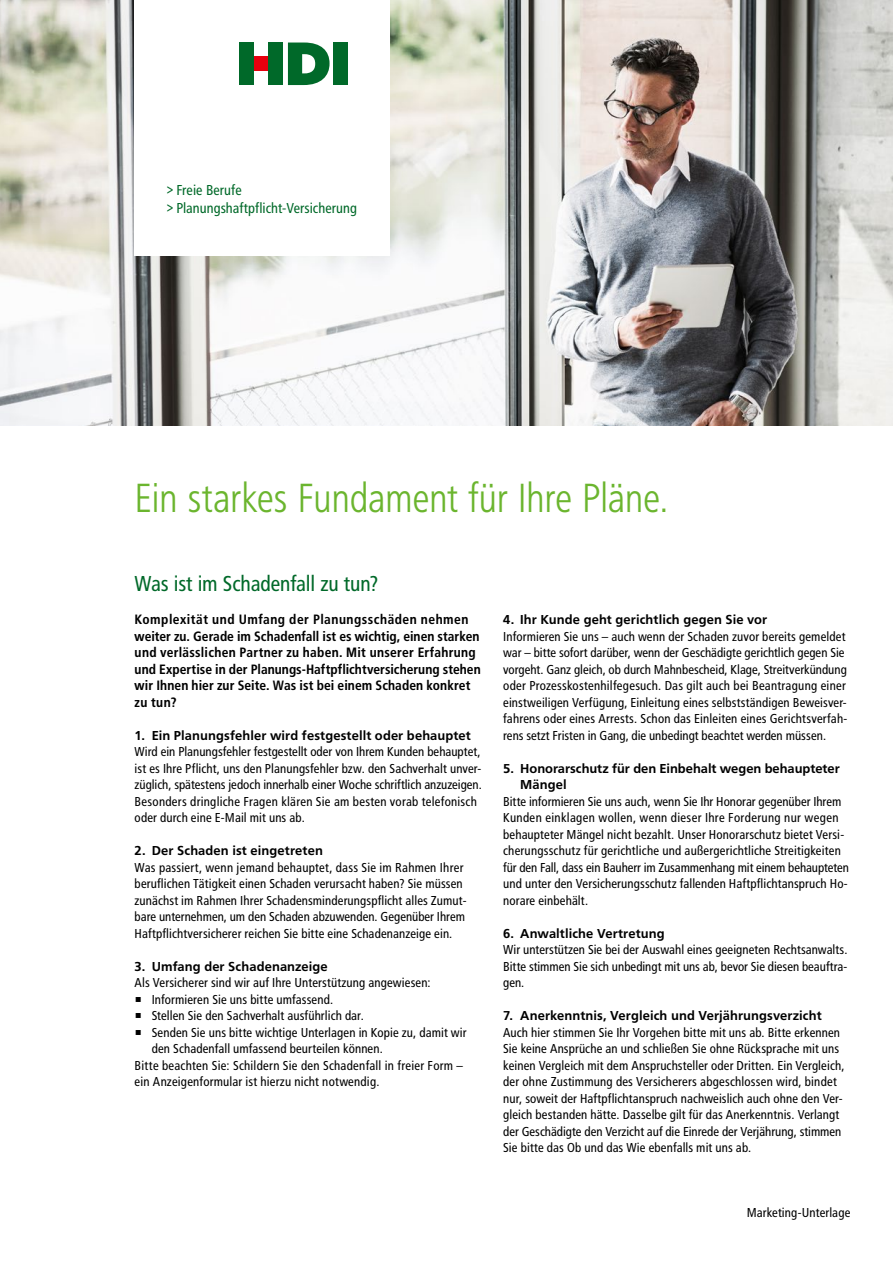
<style>
.page{position:relative;width:893px;height:1263px;background:#fff}
.page>*{position:absolute;margin:0;border:0;box-sizing:border-box;transform-origin:0 0}
.t1{font:40.5px "HDI Gerling Sans Cond Light";letter-spacing:-.015em;color:#6bb52e}
.t2{font:22.5px "HDI Gerling Sans Cond Regular";letter-spacing:-.01em;color:#006929}
.t3{font:15px/18px "HDI Gerling Sans Cond Regular";letter-spacing:.005em;color:#006929}
.t4{font:13.5px/16.5px "HDI Gerling Sans Cond Regular";letter-spacing:.005em;color:#000}
.t5{font:13.5px/16.5px "HDI Gerling Sans Cond Bold";letter-spacing:.005em;color:#000}
.t6{font:13.5px/16.5px "HDI Gerling Sans Bold";letter-spacing:.005em;color:#000}
</style>
<div class="page">
<img style="left:0;top:0;width:893px;height:425px">
<div style="left:135px;top:0;width:255px;height:255px;background:#fff"></div>
<svg style="left:288px;top:43px;width:42px;height:42px"></svg>
<div style="left:333px;top:43px;width:14px;height:42px;background:#006929"></div>
<div style="left:254px;top:57px;width:14px;height:14px;background:#e7000e"></div>
<div style="left:268px;top:43px;width:14px;height:42px;background:#006929"></div>
<div style="left:240px;top:43px;width:14px;height:42px;background:#006929"></div>
<p class="t3" style="left:166px;top:181px;width:193px">&gt;Freie Berufe &gt;Planungshaftpflicht-Versicherung</p>
<h1 class="t1" style="left:135px;top:475px;width:536px">Ein starkes Fundament für Ihre Pläne.</h1>
<h2 class="t2" style="left:135px;top:571px;width:246px">Was ist im Schadenfall zu tun?</h2>
<p class="t5" style="left:135px;top:611px;width:347px">Komplexität und Umfang der Planungsschäden nehmen weiter zu. Gerade im Schadenfall ist es wichtig, einen starken und verlässlichen Partner zu haben. Mit unserer Erfahrung und Expertise in der Planungs-Haftpflichtversicherung stehen wir Ihnen hier zur Seite. Was ist bei einem Schaden konkret zu tun?</p>
<p class="t6" style="left:135px;top:727px;width:338px">1. Ein Planungsfehler wird festgestellt oder behauptet</p>
<p class="t4" style="left:135px;top:744px;width:349px">Wird ein Planungsfehler festgestellt oder von Ihrem Kunden behauptet, ist es Ihre Pflicht, uns den Planungsfehler bzw. den Sachverhalt unver&shy;züglich, spätestens jedoch innerhalb einer Woche schriftlich anzuzeigen.<br>Besonders dringliche Fragen klären Sie am besten vorab telefonisch oder durch eine E-Mail mit uns ab.</p>
<p class="t6" style="left:135px;top:842px;width:190px">2. Der Schaden ist eingetreten</p>
<p class="t4" style="left:135px;top:859px;width:332px">Was passiert, wenn jemand behauptet, dass Sie im Rahmen Ihrer beruflichen Tätigkeit einen Schaden verursacht haben? Sie müssen zunächst im Rahmen Ihrer Schadensminderungspflicht alles Zumut‑ bare unternehmen, um den Schaden abzuwenden. Gegenüber Ihrem Haftpflichtversicherer reichen Sie bitte eine Schadenanzeige ein.</p>
<p class="t6" style="left:135px;top:958px;width:195px">3. Umfang der Schadenanzeige</p>
<p class="t4" style="left:135px;top:975px;width:297px">Als Versicherer sind wir auf Ihre Unterstützung angewiesen:</p>
<p class="t4" style="left:135px;top:991px;width:200px">• Informieren Sie uns bitte umfassend.</p>
<p class="t4" style="left:135px;top:1008px;width:231px">• Stellen Sie den Sachverhalt ausführlich dar.</p>
<p class="t4" style="left:135px;top:1024px;width:333px">• Senden Sie uns bitte wichtige Unterlagen in Kopie zu, damit wir</p>
<p class="t4" style="left:152px;top:1041px;width:233px">den Schadenfall umfassend beurteilen können.</p>
<p class="t4" style="left:135px;top:1057px;width:330px">Bitte beachten Sie: Schildern Sie den Schadenfall in freier Form –</p>
<p class="t4" style="left:135px;top:1074px;width:246px">ein Anzeigenformular ist hierzu nicht notwendig.</p>
<p class="t6" style="left:503px;top:612px;width:266px">4. Ihr Kunde geht gerichtlich gegen Sie vor</p>
<p class="t4" style="left:503px;top:628px;width:346px">Informieren Sie uns – auch wenn der Schaden zuvor bereits gemeldet war – bitte sofort darüber, wenn der Geschädigte gerichtlich gegen Sie vorgeht. Ganz gleich, ob durch Mahnbescheid, Klage, Streitverkündung oder Prozesskostenhilfegesuch. Das gilt auch bei Beantragung einer einstweiligen Verfügung, Einleitung eines selbstständigen Beweisver&shy;fahrens oder eines Arrests. Schon das Einleiten eines Gerichtsverfah&shy;rens setzt Fristen in Gang, die unbedingt beachtet werden müssen.</p>
<p class="t6" style="left:520px;top:760px;width:321px;text-indent:-17px">5. Honorarschutz für den Einbehalt wegen behaupteter<br>Mängel</p>
<p class="t4" style="left:503px;top:793px;width:347px">Bitte informieren Sie uns auch, wenn Sie Ihr Honorar gegenüber Ihrem Kunden einklagen wollen, wenn dieser Ihre Forderung nur wegen behaupteter Mängel nicht bezahlt. Unser Honorarschutz bietet Versi&shy;cherungsschutz für gerichtliche und außergerichtliche Streitigkeiten für den Fall, dass ein Bauherr im Zusammenhang mit einem behaupteten und unter den Versicherungsschutz fallenden Haftpflichtanspruch Ho&shy;norare einbehält.</p>
<p class="t6" style="left:503px;top:925px;width:163px">6. Anwaltliche Vertretung</p>
<p class="t4" style="left:503px;top:942px;width:346px;text-align:justify">Wir unterstützen Sie bei der Auswahl eines geeigneten Rechtsanwalts.<br>Bitte stimmen Sie sich unbedingt mit uns ab, bevor Sie diesen beauftra&shy;gen.</p>
<p class="t6" style="left:503px;top:1007px;width:320px">7. Anerkenntnis, Vergleich und Verjährungsverzicht</p>
<p class="t4" style="left:503px;top:1024px;width:343px">Auch hier stimmen Sie Ihr Vorgehen bitte mit uns ab. Bitte erkennen Sie keine Ansprüche an und schließen Sie ohne Rücksprache mit uns keinen Vergleich mit dem Anspruchsteller oder Dritten. Ein Vergleich, der ohne Zustimmung des Versicherers abgeschlossen wird, bindet nur, soweit der Haftpflichtanspruch nachweislich auch ohne den Ver&shy;gleich bestanden hätte. Dasselbe gilt für das Anerkenntnis. Verlangt der Geschädigte den Verzicht auf die Einrede der Verjährung, stimmen Sie bitte das Ob und das Wie ebenfalls mit uns ab.</p>
<p class="t4" style="left:747px;top:1205px;width:105px">Marketing-Unterlage</p>
</div>
